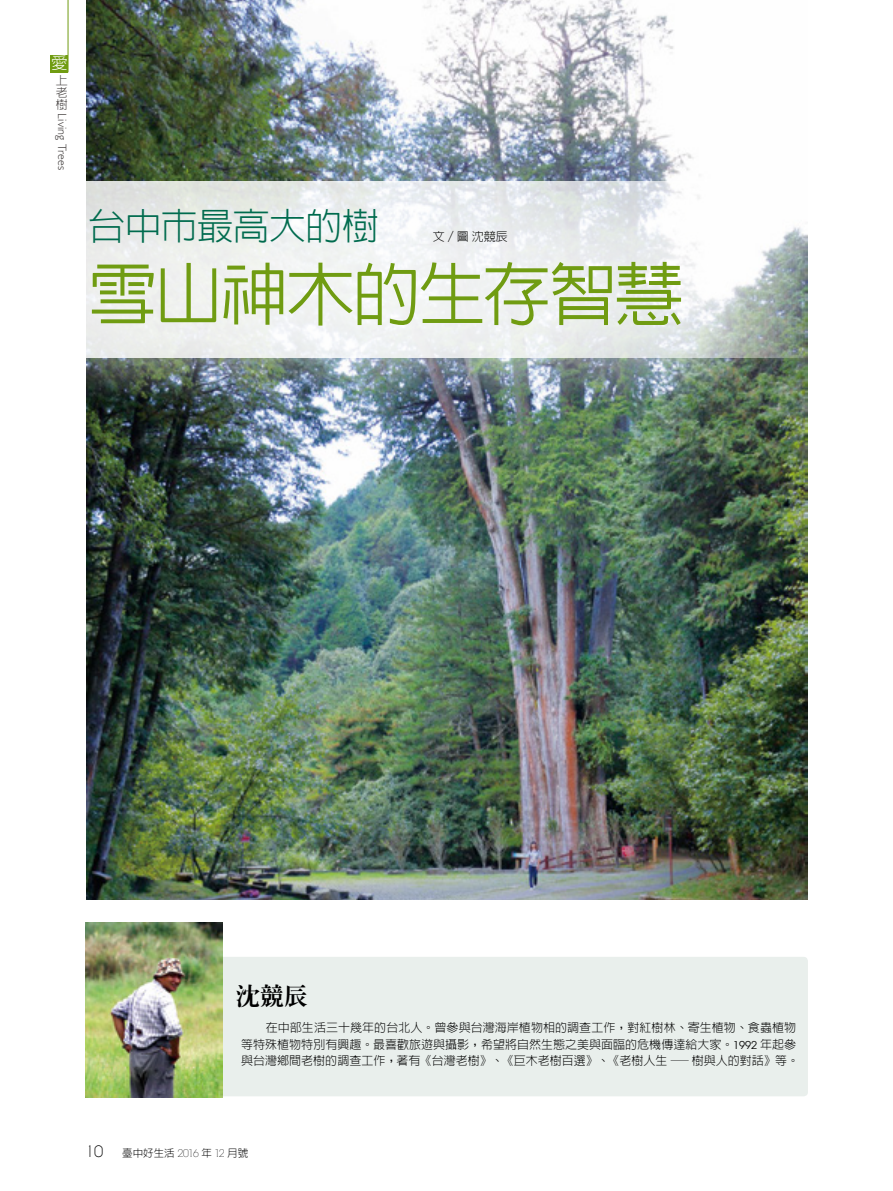
<style>
.page{position:relative;width:893px;height:1191px;background:#fff}
.page>*{position:absolute;margin:0;border:0;box-sizing:border-box;transform-origin:0 0}
.t1{font:500 69px "AR Hei B5";letter-spacing:-.045em;color:#709c12}
.t2{font:300 37.5px "AR Hei B5";letter-spacing:-.035em;color:#006b4e}
.t3{font:800 24px "AR Ming B5";color:#000}
.t4{font:300 16.5px "AR Hei B5";color:#fff}
.t5{font:15px "Caviar Dreams";color:#000}
.t6{font:300 12px/16.5px "AR Hei B5";color:#000}
.t7{font:300 12px "Humanist 521 BT";letter-spacing:.025em;color:#3e3a39}
.t8{font:300 12px/12px "AR Hei B5";color:#3e3a39;text-align:justify}
.t9{font:300 10.5px "AR Hei B5";color:#000}
.s1{font-family:"Avant Garde";font-weight:400;font-size:10.8px}
.s2{font-family:"RNS Camelia";font-weight:400}
</style>
<div class="page">
<div style="left:51px;top:55px;width:17px;height:17px;background:#709c12"></div>
<hr style="left:68px;top:0;width:1px;height:72px;background:#709c12">
<img style="left:86px;top:0;width:722px;height:899px">
<svg style="left:86px;top:181px;width:722px;height:176px"></svg>
<div style="left:12px;top:182px;width:750px;height:224px;background:#fff;opacity:.54"></div>
<div style="left:106px;top:956px;width:702px;height:140px;background:#e9efec;border-radius:4px"></div>
<img style="left:85px;top:922px;width:137px;height:175px">
<h3 class="t4" style="left:51px;top:55px;width:18px">愛</h3>
<p class="t8" style="left:56px;top:74px;width:13px">上老樹</p>
<p class="t7" style="left:70px;top:113px;width:58px;rotate:90deg">Living Trees</p>
<h2 class="t2" style="left:88px;top:207px;width:293px">台中市最高大的樹</h2>
<p class="t6" style="left:433px;top:228px;width:77px">文／圖沈競辰</p>
<h1 class="t1" style="left:88px;top:259px;width:597px">雪山神木的生存智慧</h1>
<h3 class="t3" style="left:236px;top:983px;width:73px">沈競辰</h3>
<p class="t6" style="left:241px;top:1019px;width:559px;text-indent:24px">在中部生活三十幾年的台北人。曾參與台灣海岸植物相的調查工作，對紅樹林、寄生植物、食蟲植物等特殊植物特別有興趣。最喜歡旅遊與攝影，希望將自然生態之美與面臨的危機傳達給大家。<span class="s1">1992</span> 年起參與台灣鄉間老樹的調查工作，著有《台灣老樹》、《巨木老樹百選》、《老樹人生 ─ 樹與人的對話》等。</p>
<p class="t5" style="left:85px;top:1143px;width:20px">10</p>
<p class="t9" style="left:122px;top:1147px;width:128px">臺中好生活 <span class="s2">2016</span> 年 <span class="s2">12</span> 月號</p>
</div>
